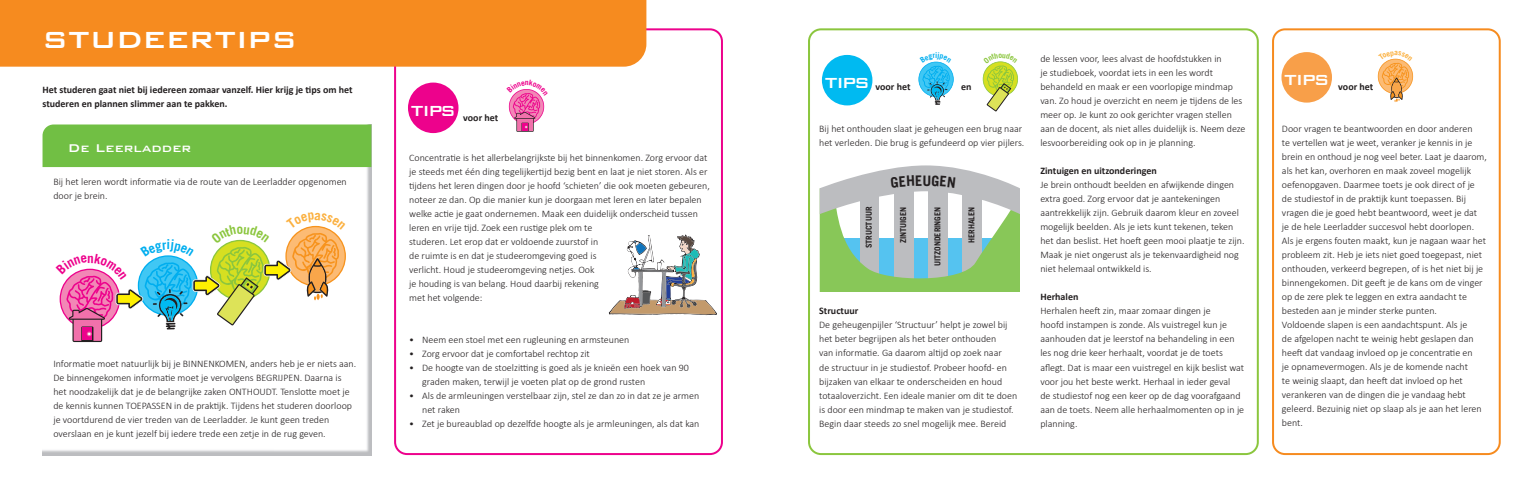
<style>
.page{position:relative;width:1531px;height:482px;background:#fff}
.page>*{position:absolute;margin:0;border:0;box-sizing:border-box;transform-origin:0 0}
.t1{font:500 38.1px "Bank Gothic BT";color:#fff}
.t2{font:500 19.5px "Bank Gothic BT";letter-spacing:-.1em;color:#fff}
.t3{font:500 15px "Bank Gothic BT";color:#fff}
.t4{font:300 10px/14px "Calibri";color:#231f20}
.t5{font:700 10px/14px "Calibri";color:#231f20}
.t6{font:700 8.2px "Trade Gothic LT Std";color:#231f20}
</style>
<div class="page">
<div style="left:394px;top:28px;width:329px;height:427px;border:2px solid #ed028c;border-radius:12px"></div>
<div style="left:808px;top:28px;width:451px;height:427px;border:2px solid #8bc63e;border-radius:12px"></div>
<div style="left:1272px;top:28px;width:228px;height:427px;border:2px solid #f68b1f;border-radius:12px"></div>
<div style="left:0;top:0;width:646px;height:67px;background:#f68b1f"></div>
<img style="left:43px;top:167px;width:328px;height:288px">
<div style="left:43px;top:124px;width:328px;height:43px;background:#71bf44"></div>
<div style="left:408px;top:83px;width:50px;height:50px;background:#ed028c;border-radius:50%"></div>
<div style="left:822px;top:55px;width:50px;height:50px;background:#00baf1;border-radius:50%"></div>
<div style="left:1281px;top:52px;width:51px;height:51px;background:#f89f49;border-radius:50%"></div>
<svg style="left:609px;top:235px;width:108px;height:80px"></svg>
<svg style="left:56px;top:212px;width:290px;height:130px"></svg>
<svg style="left:508px;top:89px;width:37px;height:43px"></svg>
<svg style="left:1378px;top:58px;width:35px;height:44px"></svg>
<svg style="left:918px;top:61px;width:36px;height:44px"></svg>
<svg style="left:982px;top:61px;width:36px;height:51px"></svg>
<svg style="left:820px;top:165px;width:199px;height:127px"></svg>
<h1 class="t1" style="left:43px;top:17px;width:256px">studeertips</h1>
<p class="t5" style="left:43px;top:82px;width:312px">Het studeren gaat niet bij iedereen zomaar vanzelf. Hier krijg je tips om het studeren en plannen slimmer aan te pakken.</p>
<h3 class="t3" style="left:68px;top:139px;width:125px">De Leerladder</h3>
<p class="t4" style="left:53px;top:175px;width:295px">Bij het leren wordt informatie via de route van de Leerladder opgenomen door je brein.</p>
<p class="t4" style="left:53px;top:357px;width:304px">Informatie moet natuurlijk bij je BINNENKOMEN, anders heb je er niets aan.<br>De binnengekomen informatie moet je vervolgens BEGRIJPEN. Daarna is het noodzakelijk dat je de belangrijke zaken ONTHOUDT. Tenslotte moet je de kennis kunnen TOEPASSEN in de praktijk. Tijdens het studeren doorloop je voortdurend de vier treden van de Leerladder. Je kunt geen treden overslaan en je kunt jezelf bij iedere trede een zetje in de rug geven.</p>
<h2 class="t2" style="left:411px;top:100px;width:46px">TIPS</h2>
<p class="t5" style="left:463px;top:110px;width:37px">voor het</p>
<p class="t4" style="left:409px;top:150px;width:302px">Concentratie is het allerbelangrijkste bij het binnenkomen. Zorg ervoor dat je steeds met één ding tegelijkertijd bezig bent en laat je niet storen. Als er tijdens het leren dingen door je hoofd ‘schieten’ die ook moeten gebeuren, noteer ze dan. Op die manier kun je doorgaan met leren en later bepalen welke actie je gaat ondernemen. Maak een duidelijk onderscheid tussen leren en vrije tijd. Zoek een rustige plek om te<br>studeren. Let erop dat er voldoende zuurstof in<br>de ruimte is en dat je studeeromgeving goed is<br>verlicht. Houd je studeeromgeving netjes. Ook<br>je houding is van belang. Houd daarbij rekening<br>met het volgende:</p>
<p class="t4" style="left:409px;top:332px;width:222px">• Neem een stoel met een rugleuning en armsteunen</p>
<p class="t4" style="left:409px;top:346px;width:182px">• Zorg ervoor dat je comfortabel rechtop zit</p>
<p class="t4" style="left:422px;top:360px;width:268px;text-indent:-13px">• De hoogte van de stoelzitting is goed als je knieën een hoek van 90 graden maken, terwijl je voeten plat op de grond rusten</p>
<p class="t4" style="left:422px;top:388px;width:279px;text-indent:-13px">• Als de armleuningen verstelbaar zijn, stel ze dan zo in dat ze je armen net raken</p>
<p class="t4" style="left:409px;top:416px;width:292px">• Zet je bureaublad op dezelfde hoogte als je armleuningen, als dat kan</p>
<p class="t4" style="left:1040px;top:52px;width:207px">de lessen voor, lees alvast de hoofdstukken in<br>je studieboek, voordat iets in een les wordt behandeld en maak er een voorlopige mindmap van. Zo houd je overzicht en neem je tijdens de les meer op. Je kunt zo ook gerichter vragen stellen aan de docent, als niet alles duidelijk is. Neem deze lesvoorbereiding ook op in je planning.</p>
<p class="t5" style="left:1040px;top:164px;width:118px">Zintuigen en uitzonderingen</p>
<p class="t4" style="left:1040px;top:178px;width:206px">Je brein onthoudt beelden en afwijkende dingen extra goed. Zorg ervoor dat je aantekeningen aantrekkelijk zijn. Gebruik daarom kleur en zoveel mogelijk beelden. Als je iets kunt tekenen, teken het dan beslist. Het hoeft geen mooi plaatje te zijn.<br>Maak je niet ongerust als je tekenvaardigheid nog niet helemaal ontwikkeld is.</p>
<p class="t5" style="left:1040px;top:290px;width:40px">Herhalen</p>
<p class="t4" style="left:1040px;top:304px;width:205px">Herhalen heeft zin, maar zomaar dingen je<br>hoofd instampen is zonde. Als vuistregel kun je aanhouden dat je leerstof na behandeling in een les nog drie keer herhaalt, voordat je de toets aflegt. Dat is maar een vuistregel en kijk beslist wat voor jou het beste werkt. Herhaal in ieder geval<br>de studiestof nog een keer op de dag voorafgaand aan de toets. Neem alle herhaalmomenten op in je planning.</p>
<h2 class="t2" style="left:825px;top:72px;width:46px">TIPS</h2>
<h2 class="t2" style="left:1284px;top:69px;width:46px">TIPS</h2>
<p class="t5" style="left:1338px;top:79px;width:37px">voor het</p>
<p class="t4" style="left:1282px;top:122px;width:206px">Door vragen te beantwoorden en door anderen<br>te vertellen wat je weet, veranker je kennis in je brein en onthoud je nog veel beter. Laat je daarom, als het kan, overhoren en maak zoveel mogelijk oefenopgaven. Daarmee toets je ook direct of je de studiestof in de praktijk kunt toepassen. Bij vragen die je goed hebt beantwoord, weet je dat<br>je de hele Leerladder succesvol hebt doorlopen.<br>Als je ergens fouten maakt, kun je nagaan waar het probleem zit. Heb je iets niet goed toegepast, niet onthouden, verkeerd begrepen, of is het niet bij je binnengekomen. Dit geeft je de kans om de vinger op de zere plek te leggen en extra aandacht te besteden aan je minder sterke punten.<br>Voldoende slapen is een aandachtspunt. Als je<br>de afgelopen nacht te weinig hebt geslapen dan heeft dat vandaag invloed op je concentratie en<br>je opnamevermogen. Als je de komende nacht<br>te weinig slaapt, dan heeft dat invloed op het verankeren van de dingen die je vandaag hebt geleerd. Bezuinig niet op slaap als je aan het leren bent.</p>
<p class="t5" style="left:875px;top:80px;width:37px">voor het</p>
<p class="t5" style="left:961px;top:80px;width:12px">en</p>
<p class="t4" style="left:819px;top:122px;width:207px">Bij het onthouden slaat je geheugen een brug naar het verleden. Die brug is gefundeerd op vier pijlers.</p>
<p class="t6" style="left:864px;top:248px;width:43px;rotate:-90deg">STRUCTUUR</p>
<p class="t6" style="left:898px;top:243px;width:38px;rotate:-90deg">ZINTUIGEN</p>
<p class="t6" style="left:932px;top:266px;width:61px;rotate:-90deg">UITZONDERINGEN</p>
<p class="t6" style="left:966px;top:243px;width:38px;rotate:-90deg">HERHALEN</p>
<p class="t5" style="left:819px;top:304px;width:41px">Structuur</p>
<p class="t4" style="left:819px;top:318px;width:199px">De geheugenpijler ‘Structuur’ helpt je zowel bij het beter begrijpen als het beter onthouden<br>van informatie. Ga daarom altijd op zoek naar<br>de structuur in je studiestof. Probeer hoofd- en bijzaken van elkaar te onderscheiden en houd totaaloverzicht. Een ideale manier om dit te doen is door een mindmap te maken van je studiestof.<br>Begin daar steeds zo snel mogelijk mee. Bereid</p>
</div>
